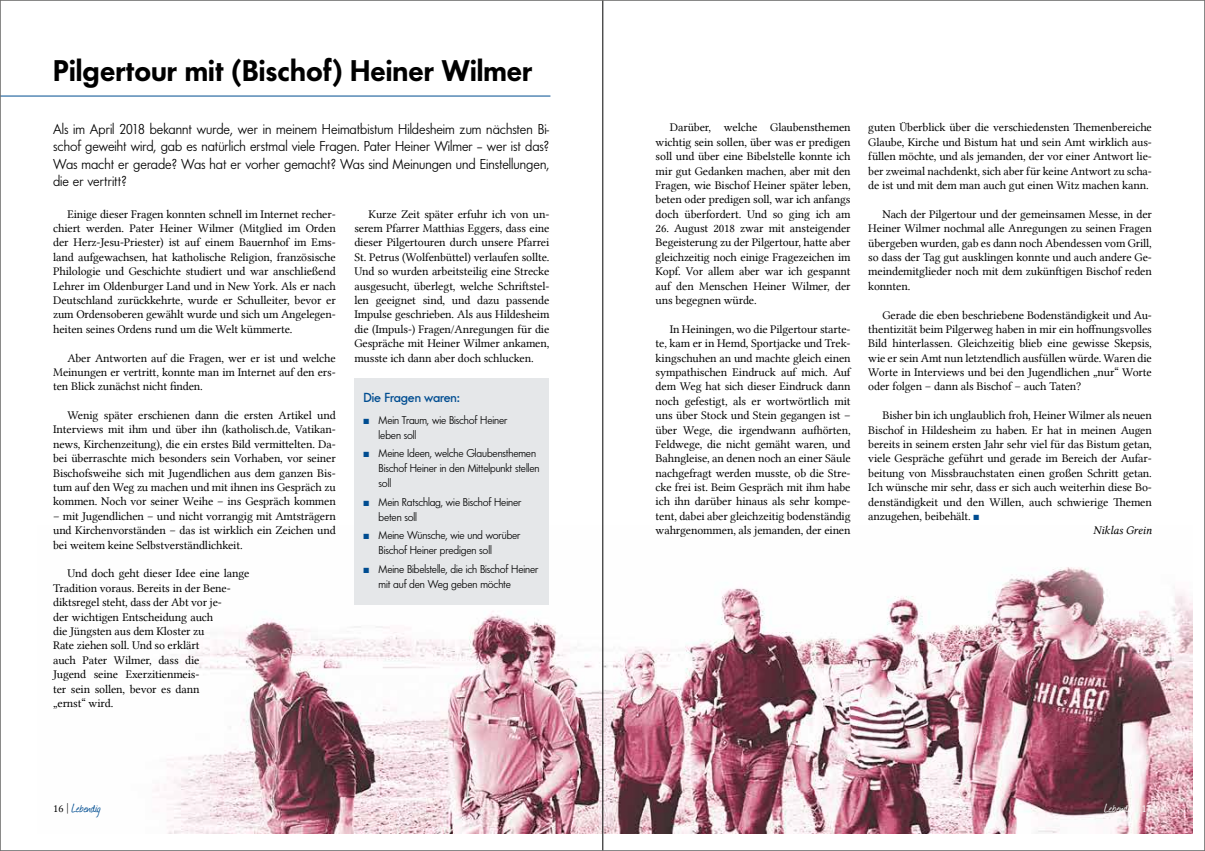
<style>
.page{position:relative;width:1205px;height:851px;background:#fff}
.page>*{position:absolute;margin:0;border:0;box-sizing:border-box;transform-origin:0 0}
.t1{font:600 31.25px "Futura No 2 D";color:#000}
.t2{font:15px/17.5px "Futura No 2 D";color:#000;text-align:justify}
.t3{font:15px "Journal";color:#004d91}
.t4{font:15px "Journal";color:#fff}
.t5{font:500 13.75px "Futura No 2 D";letter-spacing:-.01em;color:#004d91}
.t6{font:11.88px/14.4px "Lin Libertine";letter-spacing:-.01em;color:#000;text-align:justify}
.t7{font:11.88px/15px "Futura No 2 D";letter-spacing:-.01em;color:#000}
.t8{font:11.88px "Lin Libertine I";letter-spacing:-.005em;color:#000}
.s1{color:#004d91}
.s2{font-family:"Lin Libertine";font-size:11.25px;color:#000}
.s3{font-family:"Lin Libertine";font-size:11.25px}
</style>
<div class="page">
<img style="left:156px;top:526px;width:1036px;height:307px">
<div style="left:354px;top:378px;width:195px;height:226px;background:#e5e7e9"></div>
<hr style="left:0;top:96px;width:550px;height:1px;background:#004d91">
<hr style="left:602px;top:0;width:1px;height:850px;background:#000">
<h1 class="t1" style="left:53px;top:52px;width:481px">Pilgertour mit (Bischof) Heiner Wilmer</h1>
<p class="t2" style="left:53px;top:120px;width:498px">Als im April 2018 bekannt wurde, wer in meinem Heimatbistum Hildesheim zum nächsten Bi&shy;schof geweiht wird, gab es natürlich erstmal viele Fragen. Pater Heiner Wilmer – wer ist das?<br>Was macht er gerade? Was hat er vorher gemacht? Was sind Meinungen und Einstellungen, die er vertritt?</p>
<p class="t6" style="left:53px;top:206px;width:284px;text-indent:14px">Einige dieser Fragen konnten schnell im Internet recher&shy;chiert werden. Pater Heiner Wilmer (Mitglied im Orden der Herz-Jesu-Priester) ist auf einem Bauernhof im Ems&shy;land aufgewachsen, hat katholische Religion, französische Philologie und Geschichte studiert und war anschließend Lehrer im Oldenburger Land und in New York. Als er nach Deutschland zurückkehrte, wurde er Schulleiter, bevor er zum Ordensoberen gewählt wurde und sich um Angelegen&shy;heiten seines Ordens rund um die Welt kümmerte.</p>
<p class="t6" style="left:53px;top:350px;width:284px;text-indent:14px">Aber Antworten auf die Fragen, wer er ist und welche Meinungen er vertritt, konnte man im Internet auf den ers&shy;ten Blick zunächst nicht finden.</p>
<p class="t6" style="left:53px;top:408px;width:284px;text-indent:14px">Wenig später erschienen dann die ersten Artikel und Interviews mit ihm und über ihn (katholisch.de, Vatikan&shy;news, Kirchenzeitung), die ein erstes Bild vermittelten. Da&shy;bei überraschte mich besonders sein Vorhaben, vor seiner Bischofsweihe sich mit Jugendlichen aus dem ganzen Bis&shy;tum auf den Weg zu machen und mit ihnen ins Gespräch zu kommen. Noch vor seiner Weihe – ins Gespräch kommen</p>
<p class="t6" style="left:53px;top:508px;width:284px">– mit Jugendlichen – und nicht vorrangig mit Amtsträgern und Kirchenvorständen – das ist wirklich ein Zeichen und bei weitem keine Selbstverständlichkeit.</p>
<p class="t6" style="left:53px;top:566px;width:198px;text-align:left;text-indent:14px">Und doch geht dieser Idee eine lange<br>Tradition voraus. Bereits in der Bene&shy;diktsregel steht, dass der Abt vor je-<br>der wichtigen Entscheidung auch<br>die Jüngsten aus dem Kloster zu<br>Rate ziehen soll. Und so erklärt<br>auch Pater Wilmer, dass die<br>Jugend seine Exerzitienmeis-<br>ter sein sollen, bevor es dann<br>„ernst“ wird.</p>
<p class="t6" style="left:354px;top:206px;width:196px;text-indent:14px">Kurze Zeit später erfuhr ich von un&shy;serem Pfarrer Matthias Eggers, dass eine dieser Pilgertouren durch unsere Pfarrei St. Petrus (Wolfenbüttel) verlaufen sollte.<br>Und so wurden arbeitsteilig eine Strecke ausgesucht, überlegt, welche Schriftstel&shy;len geeignet sind, und dazu passende Impulse geschrieben. Als aus Hildesheim die (Impuls-) Fragen/Anregungen für die Gespräche mit Heiner Wilmer ankamen, musste ich dann aber doch schlucken.</p>
<p class="t5" style="left:364px;top:390px;width:98px">Die Fragen waren:</p>
<p class="t7" style="left:379px;top:412px;width:130px;text-indent:-15px"><span class="s1">■</span> Mein Traum, wie Bischof Heiner leben soll</p>
<p class="t7" style="left:379px;top:445px;width:162px;text-indent:-15px"><span class="s1">■</span> Meine Ideen, welche Glaubensthemen<br>Bischof Heiner in den Mittelpunkt stellen soll</p>
<p class="t7" style="left:379px;top:494px;width:144px;text-indent:-15px"><span class="s1">■</span> Mein Ratschlag, wie Bischof Heiner beten soll</p>
<p class="t7" style="left:379px;top:528px;width:144px;text-indent:-15px"><span class="s1">■</span> Meine Wünsche, wie und worüber<br>Bischof Heiner predigen soll</p>
<p class="t7" style="left:379px;top:561px;width:161px;text-indent:-15px"><span class="s1">■</span> Meine Bibelstelle, die ich Bischof Heiner mit auf den Weg geben möchte</p>
<p class="t3" style="left:53px;top:797px;width:49px"><span class="s2">16 |</span> Lebendig</p>
<p class="t6" style="left:656px;top:120px;width:196px;text-indent:14px">Darüber, welche Glaubensthemen wichtig sein sollen, über was er predigen soll und über eine Bibelstelle konnte ich mir gut Gedanken machen, aber mit den Fragen, wie Bischof Heiner später leben, beten oder predigen soll, war ich anfangs doch überfordert. Und so ging ich am</p>
<p class="t6" style="left:656px;top:221px;width:196px">26. August 2018 zwar mit ansteigender Begeisterung zu der Pilgertour, hatte aber gleichzeitig noch einige Fragezeichen im Kopf. Vor allem aber war ich gespannt auf den Menschen Heiner Wilmer, der uns begegnen würde.</p>
<p class="t6" style="left:656px;top:322px;width:196px;text-indent:14px">In Heiningen, wo die Pilgertour starte&shy;te, kam er in Hemd, Sportjacke und Trek&shy;kingschuhen an und machte gleich einen sympathischen Eindruck auf mich. Auf dem Weg hat sich dieser Eindruck dann noch gefestigt, als er wortwörtlich mit uns über Stock und Stein gegangen ist – über Wege, die irgendwann aufhörten, Feldwege, die nicht gemäht waren, und Bahngleise, an denen noch an einer Säule nachgefragt werden musste, ob die Stre&shy;cke frei ist. Beim Gespräch mit ihm habe ich ihn darüber hinaus als sehr kompe&shy;tent, dabei aber gleichzeitig bodenständig wahrgenommen, als jemanden, der einen</p>
<p class="t6" style="left:868px;top:120px;width:285px">guten Überblick über die verschiedensten Themenbereiche Glaube, Kirche und Bistum hat und sein Amt wirklich aus&shy;füllen möchte, und als jemanden, der vor einer Antwort lie&shy;ber zweimal nachdenkt, sich aber für keine Antwort zu scha&shy;de ist und mit dem man auch gut einen Witz machen kann.</p>
<p class="t6" style="left:868px;top:207px;width:285px;text-indent:14px">Nach der Pilgertour und der gemeinsamen Messe, in der Heiner Wilmer nochmal alle Anregungen zu seinen Fragen übergeben wurden, gab es dann noch Abendessen vom Grill, so dass der Tag gut ausklingen konnte und auch andere Ge&shy;meindemitglieder noch mit dem zukünftigen Bischof reden konnten.</p>
<p class="t6" style="left:868px;top:307px;width:285px;text-indent:14px">Gerade die eben beschriebene Bodenständigkeit und Au&shy;thentizität beim Pilgerweg haben in mir ein hoffnungsvolles Bild hinterlassen. Gleichzeitig blieb eine gewisse Skepsis, wie er sein Amt nun letztendlich ausfüllen würde. Waren die Worte in Interviews und bei den Jugendlichen „nur“ Worte oder folgen – dann als Bischof – auch Taten?</p>
<p class="t6" style="left:868px;top:408px;width:285px;text-indent:14px">Bisher bin ich unglaublich froh, Heiner Wilmer als neuen Bischof in Hildesheim zu haben. Er hat in meinen Augen bereits in seinem ersten Jahr sehr viel für das Bistum getan, viele Gespräche geführt und gerade im Bereich der Aufar&shy;beitung von Missbrauchstaten einen großen Schritt getan.<br>Ich wünsche mir sehr, dass er sich auch weiterhin diese Bo&shy;denständigkeit und den Willen, auch schwierige Themen anzugehen, beibehält. <span class="s1">■</span></p>
<p class="t8" style="left:1093px;top:523px;width:60px">Niklas Grein</p>
<p class="t4" style="left:1104px;top:797px;width:49px">Lebendig <span class="s3">| 17</span></p>
</div>
